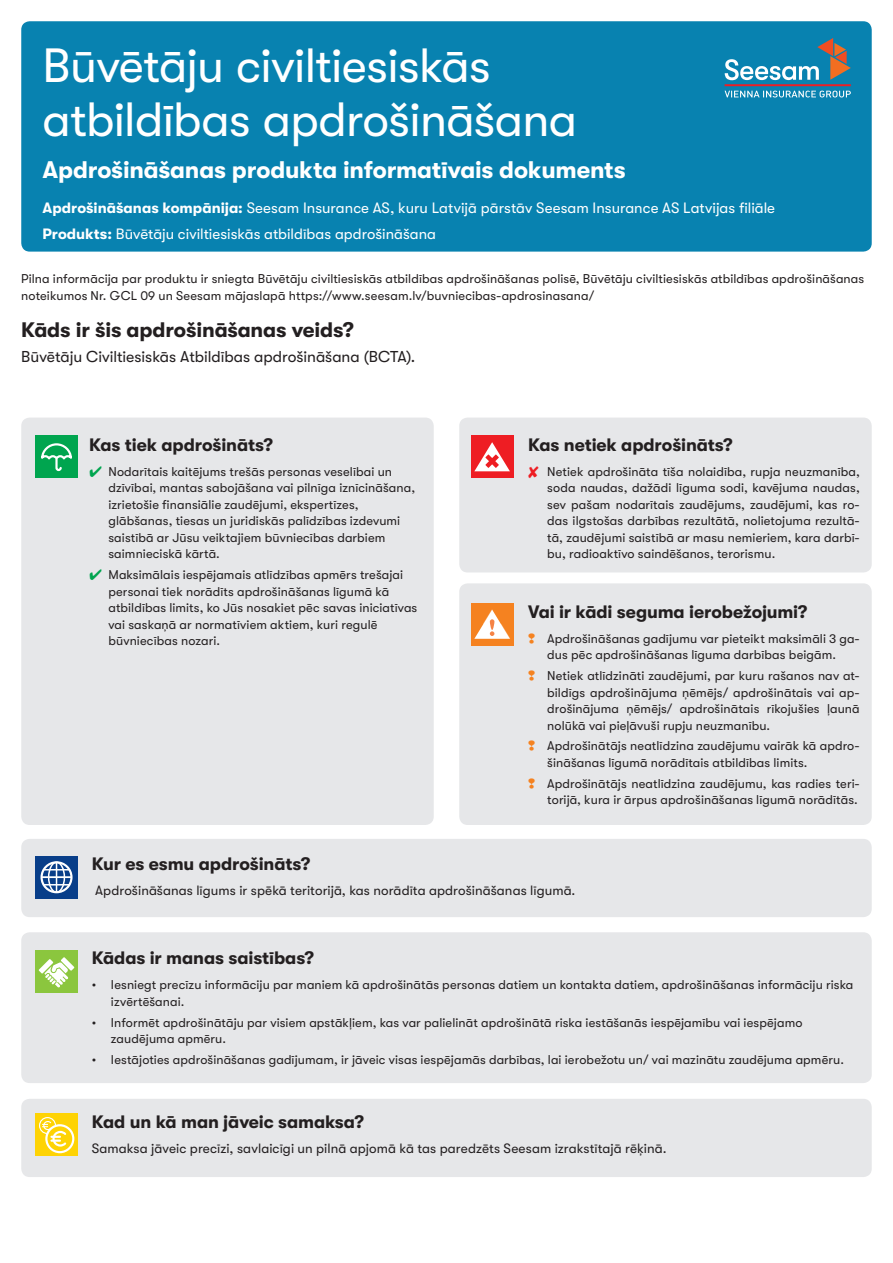
<style>
.page{position:relative;width:893px;height:1263px;background:#fff}
.page>*{position:absolute;margin:0;border:0;box-sizing:border-box;transform-origin:0 0}
.t1{font:48px/54px "GT Walsheim Pro";letter-spacing:-.015em;color:#fff}
.t2{font:700 24px "GT Walsheim Pro";letter-spacing:-.01em;color:#fff}
.t3{font:700 21px "GT Walsheim Pro";letter-spacing:-.01em;color:#231f20}
.t4{font:700 18px "GT Walsheim Pro";letter-spacing:-.005em;color:#231f20}
.t5{font:15.75px "GT Walsheim Pro";letter-spacing:-.005em;color:#231f20}
.t6{font:15px/26.5px "GT Walsheim Pro";color:#fff}
.t7{font:13.5px "GT Walsheim Pro";letter-spacing:.005em;color:#231f20}
.t8{font:12.75px/16.5px "GT Walsheim Pro";letter-spacing:.005em;color:#231f20}
.s1{font-weight:700}
.s2{color:#f58220}
</style>
<div class="page">
<div style="left:21px;top:21px;width:851px;height:231px;background:#0882b0;border-radius:9px"></div>
<div style="left:21px;top:418px;width:413px;height:407px;background:#e6e7e9;border-radius:9px"></div>
<div style="left:459px;top:418px;width:413px;height:154px;background:#e6e7e9;border-radius:8px"></div>
<div style="left:459px;top:583px;width:413px;height:242px;background:#e6e7e9;border-radius:9px"></div>
<div style="left:35px;top:435px;width:43px;height:43px;background:#00a54f"></div>
<svg style="left:41px;top:443px;width:31px;height:29px"></svg>
<div style="left:471px;top:435px;width:42px;height:43px;background:#ee1d23"></div>
<svg style="left:474px;top:442px;width:36px;height:29px"></svg>
<div style="left:471px;top:603px;width:42px;height:42px;background:#f58220"></div>
<svg style="left:474px;top:610px;width:36px;height:29px"></svg>
<svg style="left:490px;top:619px;width:4px;height:11px"></svg>
<div style="left:21px;top:839px;width:851px;height:78px;background:#e6e7e9;border-radius:9px"></div>
<div style="left:21px;top:932px;width:851px;height:151px;background:#e6e7e9;border-radius:9px"></div>
<div style="left:21px;top:1099px;width:851px;height:78px;background:#e6e7e9;border-radius:9px"></div>
<svg style="left:35px;top:856px;width:43px;height:42px"></svg>
<div style="left:41px;top:861px;width:32px;height:32px;border:2px solid #fff;border-radius:50%"></div>
<hr style="left:56px;top:862px;width:1px;height:30px;background:#fff">
<div style="left:48px;top:861px;width:17px;height:32px;border:2px solid #fff;border-radius:50%"></div>
<hr style="left:42px;top:876px;width:29px;height:2px;background:#fff">
<svg style="left:44px;top:869px;width:25px;height:1px"></svg>
<svg style="left:44px;top:884px;width:25px;height:1px"></svg>
<div style="left:35px;top:950px;width:43px;height:43px;background:#8bc63e"></div>
<svg style="left:39px;top:957px;width:35px;height:30px"></svg>
<div style="left:35px;top:1114px;width:43px;height:42px;background:#fed304"></div>
<div style="left:39px;top:1117px;width:17px;height:17px;border:1px solid #fff;border-radius:50%"></div>
<svg style="left:46px;top:1125px;width:27px;height:27px"></svg>
<div style="left:45px;top:1124px;width:29px;height:29px;border:2px solid #fff;border-radius:50%"></div>
<svg style="left:43px;top:1120px;width:25px;height:28px"></svg>
<hr style="left:725px;top:84px;width:126px;height:2px;background:#ee1d23">
<svg style="left:725px;top:91px;width:126px;height:6px"></svg>
<svg style="left:725px;top:38px;width:126px;height:42px"></svg>
<h1 class="t1" style="left:43px;top:39px;width:536px">Būvētāju civiltiesiskās atbildības apdrošināšana</h1>
<h2 class="t2" style="left:43px;top:156px;width:585px">Apdrošināšanas produkta informatīvais dokuments</h2>
<p class="t6" style="left:43px;top:194px;width:734px"><span class="s1">Apdrošināšanas kompānija:</span> Seesam Insurance AS, kuru Latvijā pārstāv Seesam Insurance AS Latvijas filiāle<br><span class="s1">Produkts:</span> Būvētāju civiltiesiskās atbildības apdrošināšana</p>
<p class="t8" style="left:21px;top:271px;width:844px">Pilna informācija par produktu ir sniegta Būvētāju civiltiesiskās atbildības apdrošināšanas polisē, Būvētāju civiltiesiskās atbildības apdrošināšanas noteikumos Nr. GCL 09 un Seesam mājaslapā https://www.seesam.lv/buvniecibas-apdrosinasana/</p>
<h3 class="t3" style="left:21px;top:318px;width:334px">Kāds ir šis apdrošināšanas veids?</h3>
<p class="t5" style="left:21px;top:348px;width:396px">Būvētāju Civiltiesiskās Atbildības apdrošināšana (BCTA).</p>
<h3 class="t4" style="left:89px;top:434px;width:185px">Kas tiek apdrošināts?</h3>
<p class="t8" style="left:108px;top:463px;width:308px">Nodarītais kaitējums trešās personas veselībai un dzīvībai, mantas sabojāšana vai pilnīga iznīcināšana, izrietošie finansiālie zaudējumi, ekspertīzes, glābšanas, tiesas un juridiskās palīdzības izdevumi saistībā ar Jūsu veiktajiem būvniecības darbiem saimnieciskā kārtā.</p>
<p class="t8" style="left:108px;top:566px;width:310px">Maksimālais iespējamais atlīdzības apmērs trešajai personai tiek norādīts apdrošināšanas līgumā kā atbildības limits, ko Jūs nosakiet pēc savas iniciatīvas vai saskaņā ar normatīviem aktiem, kuri regulē būvniecības nozari.</p>
<h3 class="t4" style="left:528px;top:434px;width:206px">Kas netiek apdrošināts?</h3>
<p class="t8" style="left:547px;top:463px;width:314px;text-align:justify">Netiek apdrošināta tīša nolaidība, rupja neuzmanība, soda naudas, dažādi līguma sodi, kavējuma naudas, sev pašam nodarītais zaudējums, zaudējumi, kas ro&shy;das ilgstošas darbības rezultātā, nolietojuma rezultā&shy;tā, zaudējumi saistībā ar masu nemieriem, kara darbī&shy;bu, radioaktīvo saindēšanos, terorismu.</p>
<h3 class="t4" style="left:528px;top:601px;width:281px">Vai ir kādi seguma ierobežojumi?</h3>
<p class="t8" style="left:528px;top:630px;width:333px;text-align:center"><span class="s2">❑</span> Apdrošināšanas gadījumu var pieteikt maksimāli 3 ga&shy;dus pēc apdrošināšanas līguma darbības beigām.</p>
<p class="t8" style="left:547px;top:667px;width:314px;text-align:justify;text-indent:-19px"><span class="s2">❑</span> Netiek atlīdzināti zaudējumi, par kuru rašanos nav at&shy;bildīgs apdrošinājuma ņēmējs/ apdrošinātais vai ap&shy;drošinājuma ņēmējs/ apdrošinātais rīkojušies ļaunā nolūkā vai pieļāvuši rupju neuzmanību.</p>
<p class="t8" style="left:547px;top:738px;width:314px;text-indent:-19px"><span class="s2">❑</span> Apdrošinātājs neatlīdzina zaudējumu vairāk kā apdro&shy;šināšanas līgumā norādītais atbildības limits.</p>
<p class="t8" style="left:528px;top:775px;width:333px;text-align:right"><span class="s2">❑</span> Apdrošinātājs neatlīdzina zaudējumu, kas radies teri&shy;torijā, kura ir ārpus apdrošināšanas līgumā norādītās.</p>
<h3 class="t4" style="left:92px;top:853px;width:220px">Kur es esmu apdrošināts?</h3>
<p class="t7" style="left:95px;top:883px;width:482px">Apdrošināšanas līgums ir spēkā teritorijā, kas norādīta apdrošināšanas līgumā.</p>
<h3 class="t4" style="left:92px;top:948px;width:224px">Kādas ir manas saistības?</h3>
<p class="t8" style="left:111px;top:977px;width:744px;text-indent:-19px">• Iesniegt precīzu informāciju par maniem kā apdrošinātās personas datiem un kontakta datiem, apdrošināšanas informāciju riska izvērtēšanai.</p>
<p class="t8" style="left:111px;top:1014px;width:693px;text-indent:-19px">• Informēt apdrošinātāju par visiem apstākļiem, kas var palielināt apdrošinātā riska iestāšanās iespējamību vai iespējamo zaudējuma apmēru.</p>
<p class="t8" style="left:92px;top:1051px;width:754px">• Iestājoties apdrošināšanas gadījumam, ir jāveic visas iespējamās darbības, lai ierobežotu un/ vai mazinātu zaudējuma apmēru.</p>
<h3 class="t4" style="left:92px;top:1111px;width:274px">Kad un kā man jāveic samaksa?</h3>
<p class="t7" style="left:92px;top:1140px;width:576px">Samaksa jāveic precīzi, savlaicīgi un pilnā apjomā kā tas paredzēts Seesam izrakstītajā rēķinā.</p>
</div>
